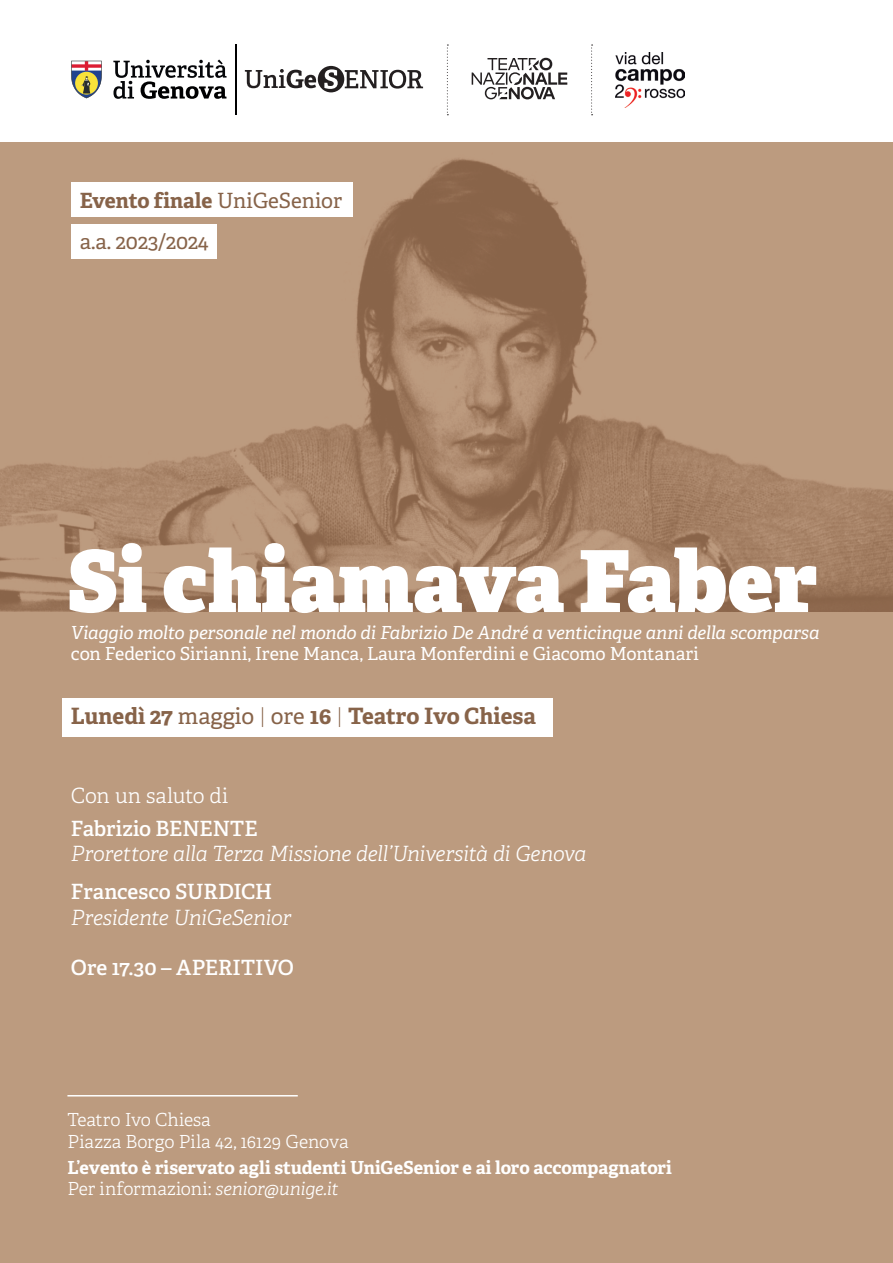
<style>
.page{position:relative;width:893px;height:1263px;background:#fff}
.page>*{position:absolute;margin:0;border:0;box-sizing:border-box;transform-origin:0 0}
.t1{font:800 85.5px "Adelle";color:#fff}
.t2{font:700 22.5px "Adelle";color:#876349}
.t3{font:italic 300 21px "Adelle";letter-spacing:-.02em;color:#fff}
.t4{font:600 21px "Adelle";letter-spacing:-.005em;color:#fff}
.t5{font:700 21px "Adelle";color:#876349}
.t6{font:300 21px "Adelle";letter-spacing:-.005em;color:#fff}
.t7{font:21px "Adelle";color:#876349}
.t8{font:italic 18px "Adelle";letter-spacing:-.015em;color:#fff}
.t9{font:300 18px "Adelle";color:#fff}
.t10{font:18px "Adelle";letter-spacing:-.005em;color:#fff}
.t11{font:700 18px "Adelle";letter-spacing:-.005em;color:#fff}
.s1{font-weight:400}
.s2{font-weight:100}
.s3{font-style:italic}
</style>
<div class="page">
<img style="left:0;top:142px;width:893px;height:470px">
<div style="left:0;top:612px;width:893px;height:651px;background:#bc9b7f"></div>
<div style="left:62px;top:698px;width:491px;height:38px;background:#fff"></div>
<hr style="left:67px;top:1095px;width:231px;height:1px;background:#fff">
<div style="left:71px;top:183px;width:282px;height:34px;background:#fff"></div>
<div style="left:71px;top:224px;width:146px;height:34px;background:#fff"></div>
<hr style="left:235px;top:44px;width:1px;height:71px;background:#000001">
<svg style="left:71px;top:61px;width:31px;height:37px"></svg>
<svg style="left:113px;top:60px;width:114px;height:39px"></svg>
<svg style="left:245px;top:66px;width:178px;height:26px"></svg>
<svg style="left:447px;top:45px;width:1px;height:70px"></svg>
<svg style="left:591px;top:45px;width:2px;height:70px"></svg>
<svg style="left:472px;top:58px;width:95px;height:41px"></svg>
<img style="left:616px;top:52px;width:69px;height:56px">
<p class="t5" style="left:80px;top:187px;width:264px">Evento finale <span class="s1">UniGeSenior</span></p>
<p class="t7" style="left:80px;top:229px;width:130px">a.a. 2023/2024</p>
<p class="t1" style="left:67px;top:525px;width:753px">Si chiamava Faber</p>
<p class="t8" style="left:71px;top:621px;width:750px">Viaggio molto personale nel mondo di Fabrizio De André a venticinque anni della scomparsa</p>
<p class="t10" style="left:71px;top:643px;width:629px">con Federico Sirianni, Irene Manca, Laura Monferdini e Giacomo Montanari</p>
<p class="t2" style="left:71px;top:702px;width:466px">Lunedì 27 <span class="s1">maggio</span> <span class="s2">|</span> <span class="s1">ore</span> 16 <span class="s2">|</span> Teatro Ivo Chiesa</p>
<p class="t6" style="left:71px;top:782px;width:159px">Con un saluto di</p>
<p class="t4" style="left:71px;top:816px;width:188px">Fabrizio BENENTE</p>
<p class="t3" style="left:71px;top:841px;width:517px">Prorettore alla Terza Missione dell’Università di Genova</p>
<p class="t4" style="left:71px;top:879px;width:203px">Francesco SURDICH</p>
<p class="t3" style="left:71px;top:904px;width:222px">Presidente UniGeSenior</p>
<p class="t4" style="left:71px;top:954px;width:224px">Ore 17.30 – APERITIVO</p>
<p class="t9" style="left:67px;top:1109px;width:145px">Teatro Ivo Chiesa</p>
<p class="t9" style="left:67px;top:1130px;width:283px">Piazza Borgo Pila 42, 16129 Genova</p>
<p class="t11" style="left:67px;top:1156px;width:606px">L’evento è riservato agli studenti UniGeSenior e ai loro accompagnatori</p>
<p class="t9" style="left:67px;top:1178px;width:273px">Per informazioni: <span class="s3">senior@unige.it</span></p>
</div>
